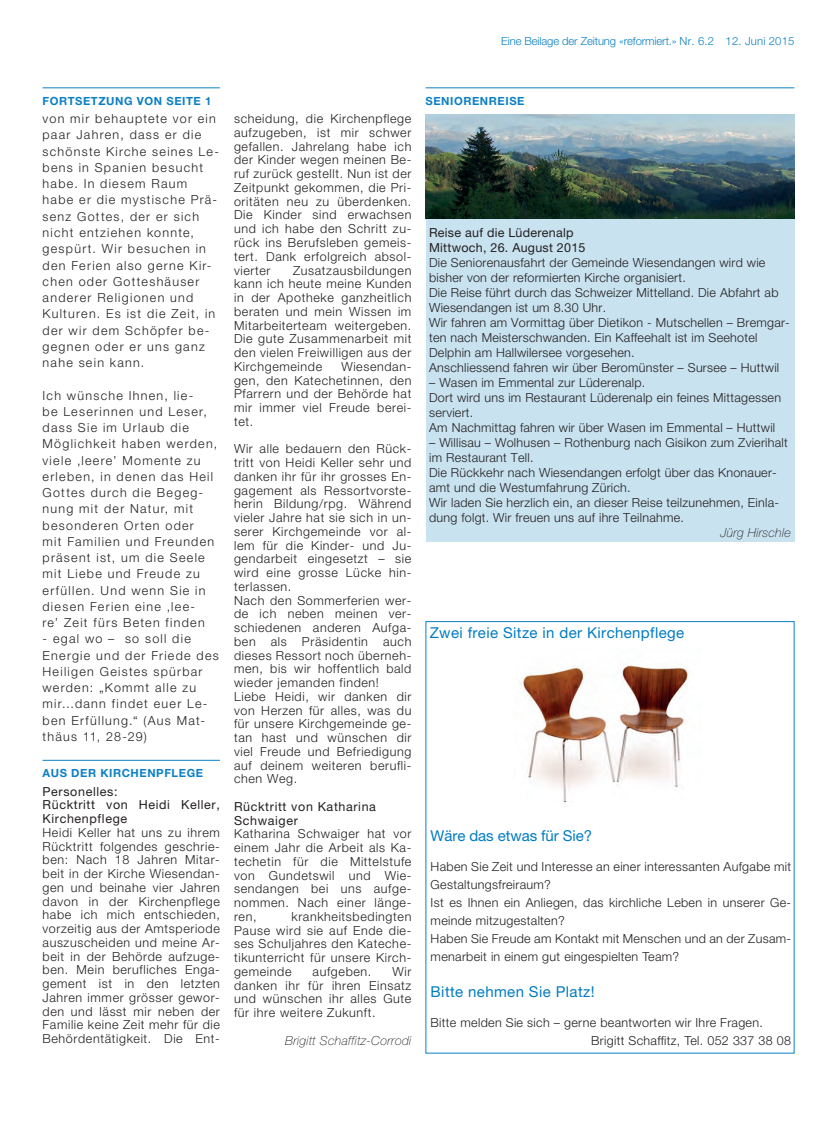
<style>
.page{position:relative;width:837px;height:1127px;background:#fff}
.page>*{position:absolute;margin:0;border:0;box-sizing:border-box;transform-origin:0 0}
.t1{font:15px "Helvetica Neue LT Pro";letter-spacing:.025em;color:#007cc2}
.t2{font:15px "Helvetica Neue LT Pro";letter-spacing:-.005em;color:#007cc2}
._00_Bildnachweis{font:300 12.5px/13.8px "Helvetica Neue LT Pro";letter-spacing:.05em;color:#231f20;text-align:justify}
._00_Bildnachweis-2{font:300 12.5px/16.2px "Helvetica Neue LT Pro";letter-spacing:.1em;color:#231f20}
._00_Bildnachweis-3{font:300 12.5px/15px "Helvetica Neue LT Pro";letter-spacing:.02em;color:#231f20}
._00_Bildnachweis-4{font:300 12.5px/18.1px "Helvetica Neue LT Pro";letter-spacing:.025em;color:#231f20}
._00_Bildnachweis-5{font:12.5px/13.8px "Helvetica Neue LT Pro";letter-spacing:.05em;color:#231f20}
._00_Bildnachweis-6{font:12.5px "Helvetica Neue LT Pro";letter-spacing:.02em;color:#231f20}
._00_Bildnachweis-7{font:italic 100 12.5px "Helvetica Neue LT Pro";letter-spacing:.025em;color:#231f20}
._02_Rubriktitel{font:700 11.25px "Helvetica Neue LT Pro";letter-spacing:.05em;color:#0c80c4}
.t3{font:300 11.25px "Helvetica Neue LT Pro";letter-spacing:-.01em;color:#0c80c4}
</style>
<div class="page">
<hr style="left:43px;top:87px;width:177px;height:1px;background:#0c80c4">
<hr style="left:43px;top:760px;width:177px;height:1px;background:#0c80c4">
<hr style="left:425px;top:87px;width:369px;height:1px;background:#0c80c4">
<div style="left:425px;top:220px;width:369px;height:322px;background:#c8e2ef"></div>
<img style="left:425px;top:114px;width:369px;height:105px">
<img style="left:521px;top:665px;width:169px;height:139px">
<p class="t3" style="left:501px;top:34px;width:294px">Eine Beilage der Zeitung «reformiert.» Nr. 6.2 12. Juni 2015</p>
<p class="_02_Rubriktitel" style="left:43px;top:94px;width:170px">FORTSETZUNG VON SEITE 1</p>
<p class="_00_Bildnachweis-2" style="left:43px;top:110px;width:178px">von mir behauptete vor ein paar Jahren, dass er die schönste Kirche seines Le&shy;bens in Spanien besucht habe. In diesem Raum habe er die mystische Prä&shy;senz Gottes, der er sich nicht entziehen konnte, gespürt. Wir besuchen in den Ferien also gerne Kir&shy;chen oder Gotteshäuser anderer Religionen und<br>Kulturen. Es ist die Zeit, in der wir dem Schöpfer be&shy;gegnen oder er uns ganz nahe sein kann.</p>
<p class="_00_Bildnachweis-2" style="left:43px;top:387px;width:176px">Ich wünsche Ihnen, lie-<br>be Leserinnen und Leser, dass Sie im Urlaub die<br>Möglichkeit haben werden, viele ‚leere’ Momente zu erleben, in denen das Heil<br>Gottes durch die Begeg&shy;nung mit der Natur, mit besonderen Orten oder<br>mit Familien und Freunden präsent ist, um die Seele mit Liebe und Freude zu erfüllen. Und wenn Sie in diesen Ferien eine ‚lee-<br>re’ Zeit fürs Beten finden</p>
<p class="_00_Bildnachweis-2" style="left:43px;top:630px;width:178px">- egal wo – so soll die<br>Energie und der Friede des<br>Heiligen Geistes spürbar werden: „Kommt alle zu mir…dann findet euer Le&shy;ben Erfüllung.“ (Aus Mat&shy;thäus 11, 28-29)</p>
<p class="_02_Rubriktitel" style="left:43px;top:766px;width:162px">AUS DER KIRCHENPFLEGE</p>
<p class="_00_Bildnachweis-5" style="left:43px;top:784px;width:76px">Personelles:</p>
<p class="_00_Bildnachweis-5" style="left:43px;top:798px;width:179px">Rücktritt von Heidi Keller,<br>Kirchenpflege</p>
<p class="_00_Bildnachweis" style="left:43px;top:825px;width:179px">Heidi Keller hat uns zu ihrem Rücktritt folgendes geschrie&shy;ben: Nach 18 Jahren Mitar&shy;beit in der Kirche Wiesendan&shy;gen und beinahe vier Jahren davon in der Kirchenpflege habe ich mich entschieden, vorzeitig aus der Amtsperiode auszuscheiden und meine Ar&shy;beit in der Behörde aufzuge&shy;ben. Mein berufliches Enga&shy;gement ist in den letzten Jahren immer grösser gewor&shy;den und lässt mir neben der Familie keine Zeit mehr für die Behördentätigkeit. Die Ent-</p>
<p class="_00_Bildnachweis" style="left:234px;top:112px;width:179px">scheidung, die Kirchenpflege aufzugeben, ist mir schwer gefallen. Jahrelang habe ich der Kinder wegen meinen Be&shy;ruf zurück gestellt. Nun ist der Zeitpunkt gekommen, die Pri&shy;oritäten neu zu überdenken.<br>Die Kinder sind erwachsen und ich habe den Schritt zu&shy;rück ins Berufsleben gemeis&shy;tert. Dank erfolgreich absol&shy;vierter</p>
<p class="_00_Bildnachweis" style="left:234px;top:263px;width:179px;text-indent:59px">Zusatzausbildungen kann ich heute meine Kunden in der Apotheke ganzheitlich beraten und mein Wissen im Mitarbeiterteam weitergeben.<br>Die gute Zusammenarbeit mit den vielen Freiwilligen aus der Kirchgemeinde</p>
<p class="_00_Bildnachweis" style="left:234px;top:359px;width:179px;text-indent:107px">Wiesendan&shy;gen, den Katechetinnen, den Pfarrern und der Behörde hat mir immer viel Freude berei&shy;tet.</p>
<p class="_00_Bildnachweis" style="left:234px;top:442px;width:179px">Wir alle bedauern den Rück&shy;tritt von Heidi Keller sehr und danken ihr für ihr grosses En&shy;gagement als Ressortvorste&shy;herin Bildung/rpg. Während vieler Jahre hat sie sich in un&shy;serer Kirchgemeinde vor al&shy;lem für die Kinder- und Ju&shy;gendarbeit eingesetzt – sie wird eine grosse Lücke hin&shy;terlassen.</p>
<p class="_00_Bildnachweis" style="left:234px;top:593px;width:179px">Nach den Sommerferien wer&shy;de ich neben meinen ver&shy;schiedenen anderen Aufga&shy;ben als Präsidentin auch dieses Ressort noch überneh&shy;men, bis wir hoffentlich bald wieder jemanden finden!</p>
<p class="_00_Bildnachweis" style="left:234px;top:689px;width:179px">Liebe Heidi, wir danken dir von Herzen für alles, was du für unsere Kirchgemeinde ge&shy;tan hast und wünschen dir viel Freude und Befriedigung auf deinem weiteren berufli&shy;chen Weg.</p>
<p class="_00_Bildnachweis-5" style="left:234px;top:799px;width:143px">Rücktritt von Katharina<br>Schwaiger</p>
<p class="_00_Bildnachweis" style="left:234px;top:827px;width:179px">Katharina Schwaiger hat vor einem Jahr die Arbeit als Ka&shy;techetin für die Mittelstufe von Gundetswil und Wie&shy;sendangen bei uns aufge&shy;nommen. Nach einer länge&shy;ren,</p>
<p class="_00_Bildnachweis" style="left:234px;top:909px;width:179px;text-indent:57px">krankheitsbedingten Pause wird sie auf Ende die&shy;ses Schuljahres den Kateche&shy;tikunterricht für unsere Kirch&shy;gemeinde</p>
<p class="_00_Bildnachweis" style="left:234px;top:964px;width:179px;text-indent:158px">Wir danken ihr für ihren Einsatz und wünschen ihr alles Gute für ihre weitere Zukunft.</p>
<p class="_00_Bildnachweis-7" style="left:285px;top:1033px;width:128px">Brigitt Schaffitz-Corrodi</p>
<p class="_00_Bildnachweis" style="left:312px;top:964px;width:60px">aufgeben.</p>
<p class="_02_Rubriktitel" style="left:425px;top:94px;width:100px">SENIORENREISE</p>
<p class="_00_Bildnachweis-6" style="left:429px;top:225px;width:146px">Reise auf die Lüderenalp</p>
<p class="_00_Bildnachweis-6" style="left:429px;top:240px;width:158px">Mittwoch, 26. August 2015</p>
<p class="_00_Bildnachweis-3" style="left:429px;top:255px;width:338px">Die Seniorenausfahrt der Gemeinde Wiesendangen wird wie bisher von der reformierten Kirche organisiert.</p>
<p class="_00_Bildnachweis-3" style="left:429px;top:285px;width:351px">Die Reise führt durch das Schweizer Mittelland. Die Abfahrt ab<br>Wiesendangen ist um 8.30 Uhr.</p>
<p class="_00_Bildnachweis-3" style="left:429px;top:315px;width:362px">Wir fahren am Vormittag über Dietikon - Mutschellen – Bremgar&shy;ten nach Meisterschwanden. Ein Kaffeehalt ist im Seehotel<br>Delphin am Hallwilersee vorgesehen.</p>
<p class="_00_Bildnachweis-3" style="left:429px;top:360px;width:351px">Anschliessend fahren wir über Beromünster – Sursee – Huttwil</p>
<p class="_00_Bildnachweis-3" style="left:429px;top:375px;width:217px">– Wasen im Emmental zur Lüderenalp.</p>
<p class="_00_Bildnachweis-3" style="left:429px;top:390px;width:353px">Dort wird uns im Restaurant Lüderenalp ein feines Mittagessen serviert.</p>
<p class="_00_Bildnachweis-3" style="left:429px;top:420px;width:347px">Am Nachmittag fahren wir über Wasen im Emmental – Huttwil</p>
<p class="_00_Bildnachweis-3" style="left:429px;top:435px;width:360px">– Willisau – Wolhusen – Rothenburg nach Gisikon zum Zvierihalt im Restaurant Tell.</p>
<p class="_00_Bildnachweis-3" style="left:429px;top:465px;width:349px">Die Rückkehr nach Wiesendangen erfolgt über das Knonauer&shy;amt und die Westumfahrung Zürich.</p>
<p class="_00_Bildnachweis-3" style="left:429px;top:495px;width:351px">Wir laden Sie herzlich ein, an dieser Reise teilzunehmen, Einla&shy;dung folgt. Wir freuen uns auf ihre Teilnahme.</p>
<p class="_00_Bildnachweis-7" style="left:720px;top:526px;width:72px">Jürg Hirschle</p>
<p class="t1" style="left:429px;top:623px;width:256px">Zwei freie Sitze in der Kirchenpflege</p>
<p class="t2" style="left:430px;top:826px;width:163px">Wäre das etwas für Sie?</p>
<p class="_00_Bildnachweis-4" style="left:430px;top:857px;width:362px">Haben Sie Zeit und Interesse an einer interessanten Aufgabe mit<br>Gestaltungsfreiraum?</p>
<p class="_00_Bildnachweis-4" style="left:430px;top:893px;width:362px">Ist es Ihnen ein Anliegen, das kirchliche Leben in unserer Ge&shy;meinde mitzugestalten?</p>
<p class="_00_Bildnachweis-4" style="left:430px;top:929px;width:362px">Haben Sie Freude am Kontakt mit Menschen und an der Zusam&shy;menarbeit in einem gut eingespielten Team?</p>
<p class="t1" style="left:430px;top:983px;width:165px">Bitte nehmen Sie Platz!</p>
<p class="_00_Bildnachweis-4" style="left:430px;top:1013px;width:334px">Bitte melden Sie sich – gerne beantworten wir Ihre Fragen.</p>
<p class="_00_Bildnachweis-4" style="left:591px;top:1031px;width:201px">Brigitt Schaffitz, Tel. 052 337 38 08</p>
</div>
